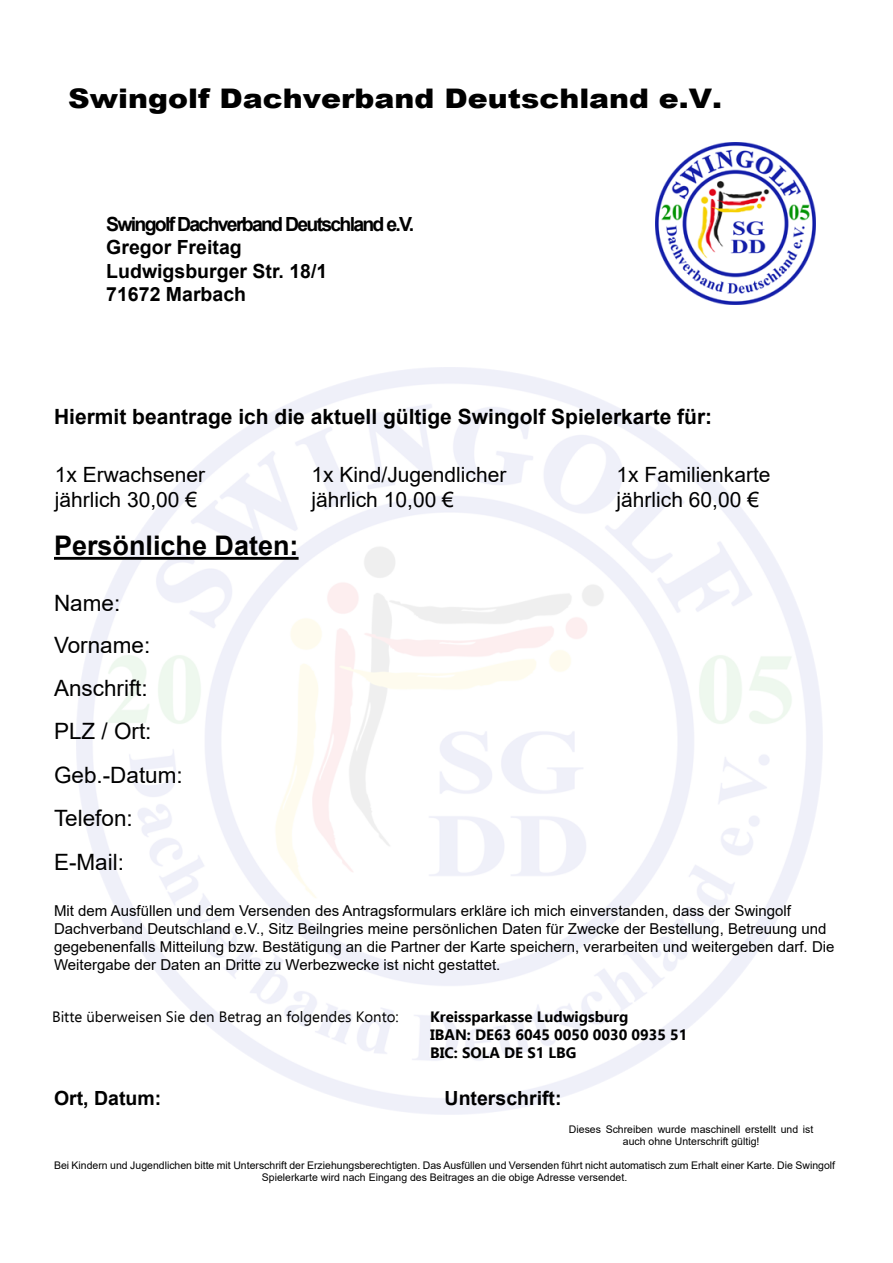
<style>
.page{position:relative;width:893px;height:1263px;background:#fff}
.page>*{position:absolute;margin:0;border:0;box-sizing:border-box;transform-origin:0 0}
.t1{font:900 27px "Arial";color:#000;scale:1.11 1}
.t2{font:700 27px "Arial";color:#000}
.t3{font:22.5px/43.2px "Arial";color:#000}
.t4{font:21px/25.2px "Arial";color:#000}
.t5{font:700 21px "Arial";color:#000}
.t6{font:700 19.5px/23.4px "Arial";color:#000}
.t7{font:15px/18px "Arial";color:#000}
.t8{font:700 15px/18px "Ebrima";color:#000}
.t9{font:15px "Ebrima";color:#000}
.t10{font:10.5px/12.6px "Arial";color:#000;text-align:center}
</style>
<div class="page">
<hr style="left:54px;top:557px;width:245px;height:3px;background:#000">
<img style="left:655px;top:142px;width:161px;height:162px">
<h1 class="t1" style="left:68px;top:78px;width:591px">Swingolf Dachverband Deutschland e.V.</h1>
<h3 class="t6" style="left:106px;top:213px;width:309px">Swingolf Dachverband Deutschland e.V.<br>Gregor Freitag<br>Ludwigsburger Str. 18/1<br>71672 Marbach</h3>
<h3 class="t5" style="left:54px;top:401px;width:660px">Hiermit beantrage ich die aktuell gültige Swingolf Spielerkarte für:</h3>
<h3 class="t4" style="left:55px;top:462px;width:152px">1x Erwachsener jährlich 30,00 €</h3>
<h3 class="t4" style="left:311px;top:462px;width:196px">1x Kind/Jugendlicher jährlich 10,00 €</h3>
<h3 class="t4" style="left:617px;top:462px;width:156px">1x Familienkarte jährlich 60,00 €</h3>
<h1 class="t2" style="left:54px;top:527px;width:246px">Persönliche Daten:</h1>
<h2 class="t3" style="left:54px;top:581px;width:130px">Name:<br>Vorname:<br>Anschrift:<br>PLZ / Ort:<br>Geb.-Datum:<br>Telefon:<br>E-Mail:</h2>
<p class="t7" style="left:54px;top:902px;width:782px">Mit dem Ausfüllen und dem Versenden des Antragsformulars erkläre ich mich einverstanden, dass der Swingolf Dachverband Deutschland e.V., Sitz Beilngries meine persönlichen Daten für Zwecke der Bestellung, Betreuung und gegebenenfalls Mitteilung bzw. Bestätigung an die Partner der Karte speichern, verarbeiten und weitergeben darf. Die Weitergabe der Daten an Dritte zu Werbezwecke ist nicht gestattet.</p>
<p class="t9" style="left:52px;top:1006px;width:348px">Bitte überweisen Sie den Betrag an folgendes Konto:</p>
<p class="t8" style="left:430px;top:1007px;width:259px">Kreissparkasse Ludwigsburg<br>IBAN: DE63 6045 0050 0030 0935 51<br>BIC: SOLA DE S1 LBG</p>
<h3 class="t6" style="left:54px;top:1087px;width:109px">Ort, Datum:</h3>
<h3 class="t6" style="left:445px;top:1087px;width:118px">Unterschrift:</h3>
<p class="t10" style="left:569px;top:1123px;width:246px">Dieses Schreiben wurde maschinell erstellt und ist auch ohne Unterschrift gültig!</p>
<p class="t10" style="left:54px;top:1158px;width:783px">Bei Kindern und Jugendlichen bitte mit Unterschrift der Erziehungsberechtigten. Das Ausfüllen und Versenden führt nicht automatisch zum Erhalt einer Karte. Die Swingolf<br>Spielerkarte wird nach Eingang des Beitrages an die obige Adresse versendet.</p>
</div>
